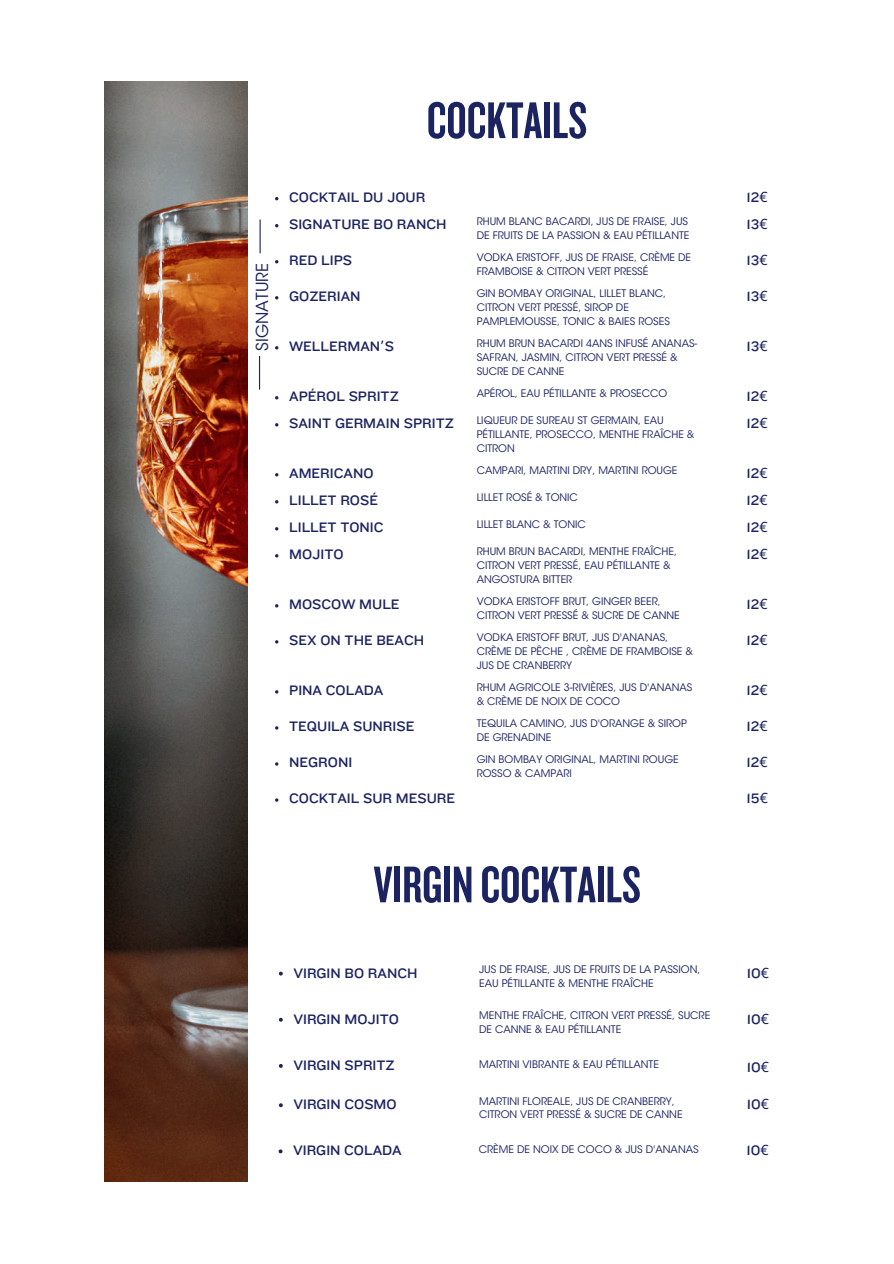
<style>
.page{position:relative;width:894px;height:1264px;background:#fff}
.page>*{position:absolute;margin:0;border:0;box-sizing:border-box;transform-origin:0 0}
.t1{font:53.55px "Knockout HTF48 Featherweight";color:#1b2360}
.t2{font:16.5px "ITC Avant Garde Std";color:#1b2360}
.t3{font:14.25px "Knockout HTF32 Junior Cruiserwt";color:#1b2360}
.t4{font:10.35px/13.8px "ITC Avant Garde Std";color:#1b2360}
.s1{font-family:"Noto Sans"}
.s2{font-family:"Noto Sans Gurmukhi"}
</style>
<div class="page">
<img style="left:104px;top:81px;width:143px;height:1100px">
<svg style="left:279px;top:971px;width:4px;height:4px"></svg>
<svg style="left:279px;top:1017px;width:4px;height:4px"></svg>
<svg style="left:279px;top:1064px;width:4px;height:3px"></svg>
<svg style="left:279px;top:1103px;width:4px;height:4px"></svg>
<svg style="left:278px;top:1149px;width:4px;height:4px"></svg>
<hr style="left:259px;top:356px;width:1px;height:33px;background:#182461">
<hr style="left:259px;top:219px;width:1px;height:34px;background:#182461">
<h2 class="t2" style="left:252px;top:350px;width:89px;rotate:-90deg">SIGNATURE</h2>
<h1 class="t1" style="left:426px;top:93px;width:162px">COCKTAILS</h1>
<h3 class="t3" style="left:289px;top:189px;width:138px">COCKTAIL DU JOUR</h3>
<h3 class="t3" style="left:746px;top:189px;width:23px">12<span class="s1">€</span></h3>
<h3 class="t3" style="left:289px;top:216px;width:159px">SIGNATURE BO RANCH</h3>
<p class="t4" style="left:476px;top:215px;width:214px">RHUM BLANC BACARDI, JUS DE FRAISE, JUS<br>DE FRUITS DE LA PASSION &amp; EAU PÉTILLANTE</p>
<h3 class="t3" style="left:746px;top:216px;width:22px">13<span class="s1">€</span></h3>
<h3 class="t3" style="left:289px;top:252px;width:65px">RED LIPS</h3>
<p class="t4" style="left:476px;top:251px;width:216px">VODKA ERISTOFF, JUS DE FRAISE, CRÈME DE<br>FRAMBOISE &amp; CITRON VERT PRESSÉ</p>
<h3 class="t3" style="left:746px;top:252px;width:22px">13<span class="s1">€</span></h3>
<h3 class="t3" style="left:289px;top:288px;width:73px">GOZERIAN</h3>
<p class="t4" style="left:476px;top:287px;width:195px">GIN BOMBAY ORIGINAL, LILLET BLANC,<br>CITRON VERT PRESSÉ, SIROP DE<br>PAMPLEMOUSSE, TONIC &amp; BAIES ROSES</p>
<h3 class="t3" style="left:746px;top:288px;width:22px">13<span class="s1">€</span></h3>
<h3 class="t3" style="left:289px;top:338px;width:106px">WELLERMAN<span class="s2">’</span>S</h3>
<p class="t4" style="left:476px;top:337px;width:222px">RHUM BRUN BACARDI 4ANS INFUSÉ ANANAS-<br>SAFRAN, JASMIN, CITRON VERT PRESSÉ &amp;<br>SUCRE DE CANNE</p>
<h3 class="t3" style="left:746px;top:338px;width:22px">13<span class="s1">€</span></h3>
<h3 class="t3" style="left:289px;top:388px;width:111px">APÉROL SPRITZ</h3>
<p class="t4" style="left:476px;top:387px;width:192px">APÉROL, EAU PÉTILLANTE &amp; PROSECCO</p>
<h3 class="t3" style="left:746px;top:388px;width:23px">12<span class="s1">€</span></h3>
<p class="t4" style="left:476px;top:414px;width:219px">LIQUEUR DE SUREAU ST GERMAIN, EAU<br>PÉTILLANTE, PROSECCO, MENTHE FRAÎCHE &amp;<br>CITRON</p>
<h3 class="t3" style="left:289px;top:415px;width:166px">SAINT GERMAIN SPRITZ</h3>
<h3 class="t3" style="left:746px;top:415px;width:23px">12<span class="s1">€</span></h3>
<h3 class="t3" style="left:289px;top:465px;width:86px">AMERICANO</h3>
<p class="t4" style="left:476px;top:464px;width:202px">CAMPARI, MARTINI DRY, MARTINI ROUGE</p>
<h3 class="t3" style="left:746px;top:465px;width:23px">12<span class="s1">€</span></h3>
<h3 class="t3" style="left:289px;top:492px;width:90px">LILLET ROSÉ</h3>
<p class="t4" style="left:476px;top:491px;width:103px">LILLET ROSÉ &amp; TONIC</p>
<h3 class="t3" style="left:746px;top:492px;width:23px">12<span class="s1">€</span></h3>
<h3 class="t3" style="left:289px;top:519px;width:96px">LILLET TONIC</h3>
<p class="t4" style="left:476px;top:518px;width:110px">LILLET BLANC &amp; TONIC</p>
<h3 class="t3" style="left:746px;top:519px;width:23px">12<span class="s1">€</span></h3>
<h3 class="t3" style="left:289px;top:546px;width:56px">MOJITO</h3>
<p class="t4" style="left:476px;top:545px;width:202px">RHUM BRUN BACARDI, MENTHE FRAÎCHE,<br>CITRON VERT PRESSÉ, EAU PÉTILLANTE &amp;<br>ANGOSTURA BITTER</p>
<h3 class="t3" style="left:746px;top:546px;width:23px">12<span class="s1">€</span></h3>
<p class="t4" style="left:476px;top:594px;width:204px">VODKA ERISTOFF BRUT, GINGER BEER,<br>CITRON VERT PRESSÉ &amp; SUCRE DE CANNE</p>
<h3 class="t3" style="left:289px;top:596px;width:112px">MOSCOW MULE</h3>
<h3 class="t3" style="left:746px;top:596px;width:23px">12<span class="s1">€</span></h3>
<p class="t4" style="left:476px;top:631px;width:218px">VODKA ERISTOFF BRUT, JUS D'ANANAS,<br>CRÈME DE PÊCHE , CRÈME DE FRAMBOISE &amp;<br>JUS DE CRANBERRY</p>
<h3 class="t3" style="left:289px;top:632px;width:137px">SEX ON THE BEACH</h3>
<h3 class="t3" style="left:746px;top:632px;width:23px">12<span class="s1">€</span></h3>
<p class="t4" style="left:476px;top:680px;width:217px">RHUM AGRICOLE 3-RIVIÈRES, JUS D'ANANAS &amp; CRÈME DE NOIX DE COCO</p>
<h3 class="t3" style="left:289px;top:682px;width:96px">PINA COLADA</h3>
<h3 class="t3" style="left:746px;top:682px;width:23px">12<span class="s1">€</span></h3>
<p class="t4" style="left:476px;top:717px;width:211px">TEQUILA CAMINO, JUS D'ORANGE &amp; SIROP<br>DE GRENADINE</p>
<h3 class="t3" style="left:289px;top:718px;width:127px">TEQUILA SUNRISE</h3>
<h3 class="t3" style="left:746px;top:718px;width:23px">12<span class="s1">€</span></h3>
<p class="t4" style="left:476px;top:753px;width:203px">GIN BOMBAY ORIGINAL, MARTINI ROUGE<br>ROSSO &amp; CAMPARI</p>
<h3 class="t3" style="left:289px;top:754px;width:65px">NEGRONI</h3>
<h3 class="t3" style="left:746px;top:754px;width:23px">12<span class="s1">€</span></h3>
<h3 class="t3" style="left:289px;top:790px;width:167px">COCKTAIL SUR MESURE</h3>
<h3 class="t3" style="left:746px;top:790px;width:23px">15<span class="s1">€</span></h3>
<h1 class="t1" style="left:373px;top:857px;width:269px">VIRGIN COCKTAILS</h1>
<h3 class="t3" style="left:293px;top:965px;width:126px">VIRGIN BO RANCH</h3>
<p class="t4" style="left:479px;top:962px;width:223px">JUS DE FRAISE, JUS DE FRUITS DE LA PASSION,<br>EAU PÉTILLANTE &amp; MENTHE FRAÎCHE</p>
<h3 class="t3" style="left:746px;top:965px;width:24px">10<span class="s1">€</span></h3>
<h3 class="t3" style="left:293px;top:1011px;width:107px">VIRGIN MOJITO</h3>
<p class="t4" style="left:479px;top:1008px;width:233px">MENTHE FRAÎCHE, CITRON VERT PRESSÉ, SUCRE<br>DE CANNE &amp; EAU PÉTILLANTE</p>
<h3 class="t3" style="left:746px;top:1011px;width:24px">10<span class="s1">€</span></h3>
<h3 class="t3" style="left:293px;top:1057px;width:103px">VIRGIN SPRITZ</h3>
<p class="t4" style="left:479px;top:1057px;width:181px">MARTINI VIBRANTE &amp; EAU PÉTILLANTE</p>
<h3 class="t3" style="left:746px;top:1059px;width:24px">10<span class="s1">€</span></h3>
<h3 class="t3" style="left:293px;top:1096px;width:105px">VIRGIN COSMO</h3>
<p class="t4" style="left:479px;top:1094px;width:205px">MARTINI FLOREALE, JUS DE CRANBERRY,<br>CITRON VERT PRESSÉ &amp; SUCRE DE CANNE</p>
<h3 class="t3" style="left:746px;top:1096px;width:24px">10<span class="s1">€</span></h3>
<h3 class="t3" style="left:293px;top:1142px;width:110px">VIRGIN COLADA</h3>
<p class="t4" style="left:478px;top:1142px;width:221px">CRÈME DE NOIX DE COCO &amp; JUS D'ANANAS</p>
<h3 class="t3" style="left:746px;top:1142px;width:24px">10<span class="s1">€</span></h3>
</div>
